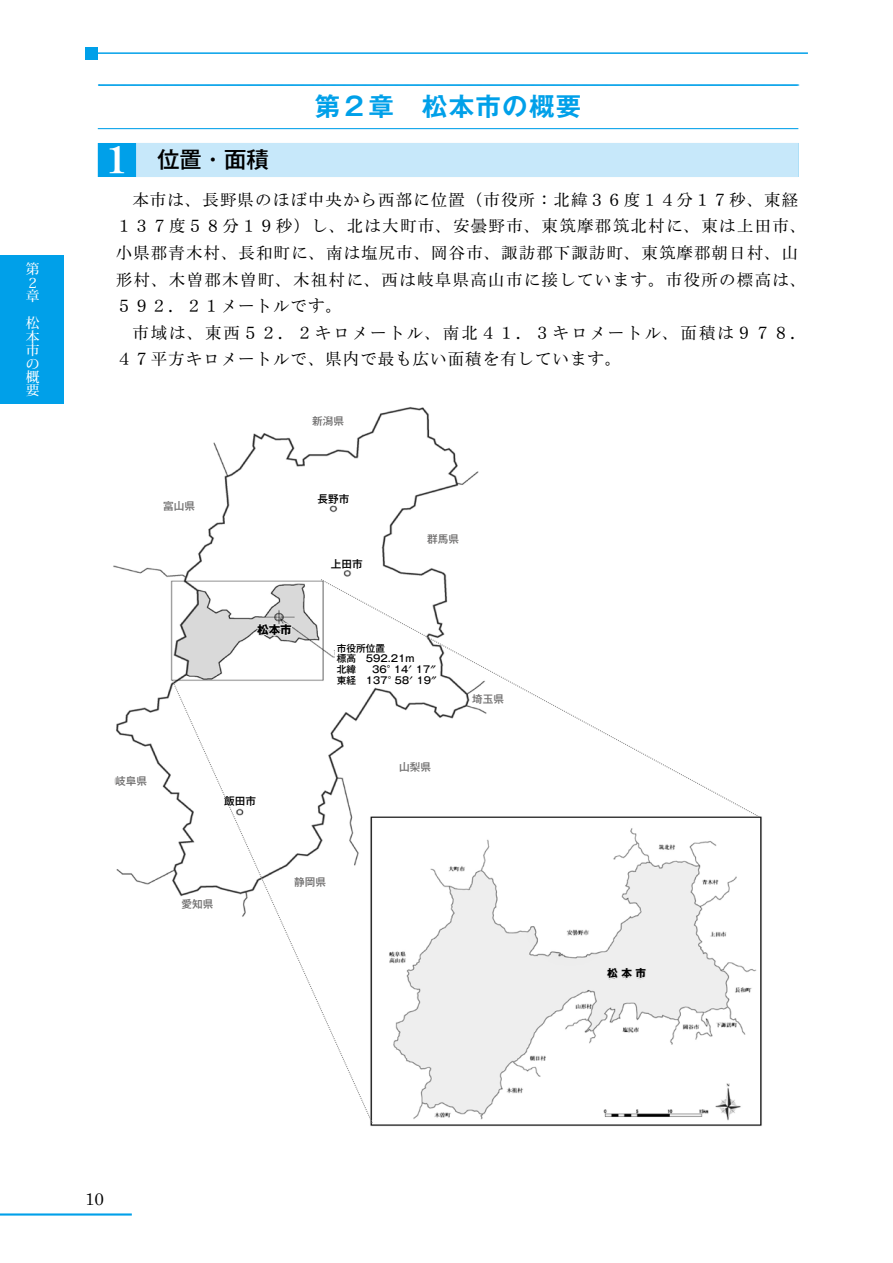
<style>
.page{position:relative;width:893px;height:1263px;background:#fff}
.page>*{position:absolute;margin:0;border:0;box-sizing:border-box;transform-origin:0 0}
.t1{font:700 25.5px "Gothic MB101 Pr 6 N De";letter-spacing:.05em;color:#00a0e9}
.t2{font:500 22.35px "Gothic MB101 Pr 6 N";color:#000}
.t3{font:16.95px "Century";color:#000}
.t4{font:500 16.5px/26.5px "Ro H Mincho Pro";letter-spacing:.065em;color:#000}
.t5{font:500 16.5px/26.5px "Ro H Mincho Pro";letter-spacing:.09em;color:#000}
.t6{font:500 13.8px/13.5px "Koz Min Pr 6 N";color:#fff}
.t7{font:700 11.55px "Gothic MB101 Pr 6 N";color:#000}
.t8{font:500 10.65px "Gothic MB101 Pr 6 N";color:#727171}
.t9{font:500 10.65px "Gothic MB101 Pr 6 N";color:#000}
.t10{font:700 10.65px "Gothic MB101 Pr 6 N";color:#000}
.t11{font:500 9.6px/10.6px "Gothic MB101 Pr 6 N";color:#000}
.s1{font-family:"Ro H Mincho Std XB";font-weight:400;font-size:37.2px;color:#fff}
</style>
<div class="page">
<hr style="left:85px;top:52px;width:723px;height:2px;background:#00a0e9">
<div style="left:85px;top:47px;width:13px;height:13px;background:#00a0e9"></div>
<div style="left:0;top:255px;width:64px;height:149px;background:#00a0e9"></div>
<hr style="left:0;top:1213px;width:132px;height:2px;background:#00a0e9">
<svg style="left:98px;top:85px;width:701px;height:1px"></svg>
<hr style="left:98px;top:128px;width:700px;height:1px;background:#00a0e9">
<div style="left:98px;top:143px;width:700px;height:34px;background:#00a0e9"></div>
<div style="left:136px;top:143px;width:662px;height:34px;background:#c7e8fa"></div>
<img style="left:113px;top:407px;width:649px;height:720px">
<svg style="left:161px;top:498px;width:38px;height:17px"></svg>
<svg style="left:113px;top:742px;width:58px;height:89px"></svg>
<svg style="left:422px;top:530px;width:41px;height:18px"></svg>
<svg style="left:294px;top:407px;width:53px;height:23px"></svg>
<svg style="left:230px;top:491px;width:122px;height:41px"></svg>
<svg style="left:244px;top:555px;width:121px;height:16px"></svg>
<svg style="left:171px;top:578px;width:590px;height:546px"></svg>
<p class="t6" style="left:26px;top:263px;width:15px">第<br>２章</p>
<p class="t6" style="left:26px;top:317px;width:15px;text-align:justify">松本市の概要</p>
<h1 class="t1" style="left:315px;top:85px;width:268px">第２章　松本市の概要</h1>
<h2 class="t2" style="left:98px;top:141px;width:195px"><span class="s1">１</span> 　位置・面積　</h2>
<p class="t4" style="left:116px;top:188px;width:692px;text-indent:16px">本市は、長野県のほぼ中央から西部に位置（市役所：北緯３６度１４分１７秒、東経１３７度５８分１９秒）し、北は大町市、安曇野市、東筑摩郡筑北村に、東は上田市、小県郡青木村、長和町に、南は塩尻市、岡谷市、諏訪郡下諏訪町、東筑摩郡朝日村、山形村、木曽郡木曽町、木祖村に、西は岐阜県高山市に接しています。市役所の標高は、５９２．２１メートルです。</p>
<p class="t5" style="left:116px;top:320px;width:692px;text-indent:16px">市域は、東西５２．２キロメートル、南北４１．３キロメートル、面積は９７８．<br>４７平方キロメートルで、県内で最も広い面積を有しています。</p>
<p class="t8" style="left:163px;top:497px;width:33px">富山県</p>
<p class="t8" style="left:115px;top:772px;width:33px">岐阜県</p>
<p class="t8" style="left:312px;top:412px;width:33px">新潟県</p>
<p class="t7" style="left:257px;top:620px;width:36px">松本市</p>
<p class="t9" style="left:224px;top:792px;width:33px">飯田市</p>
<p class="t9" style="left:318px;top:490px;width:33px">長野市</p>
<p class="t9" style="left:331px;top:555px;width:33px">上田市</p>
<p class="t8" style="left:427px;top:530px;width:33px">群馬県</p>
<p class="t11" style="left:337px;top:642px;width:106px">市役所位置<br>標高　592.21ｍ<br>北緯　 36°14′１７″東経　１３７°５８′19″</p>
<p class="t8" style="left:399px;top:758px;width:33px">山梨県</p>
<p class="t8" style="left:472px;top:690px;width:33px">埼玉県</p>
<p class="t8" style="left:182px;top:895px;width:33px">愛知県</p>
<p class="t8" style="left:294px;top:873px;width:33px">静岡県</p>
<p class="t10" style="left:607px;top:964px;width:41px">松 本 市</p>
<p class="t3" style="left:85px;top:1185px;width:20px">10</p>
</div>
